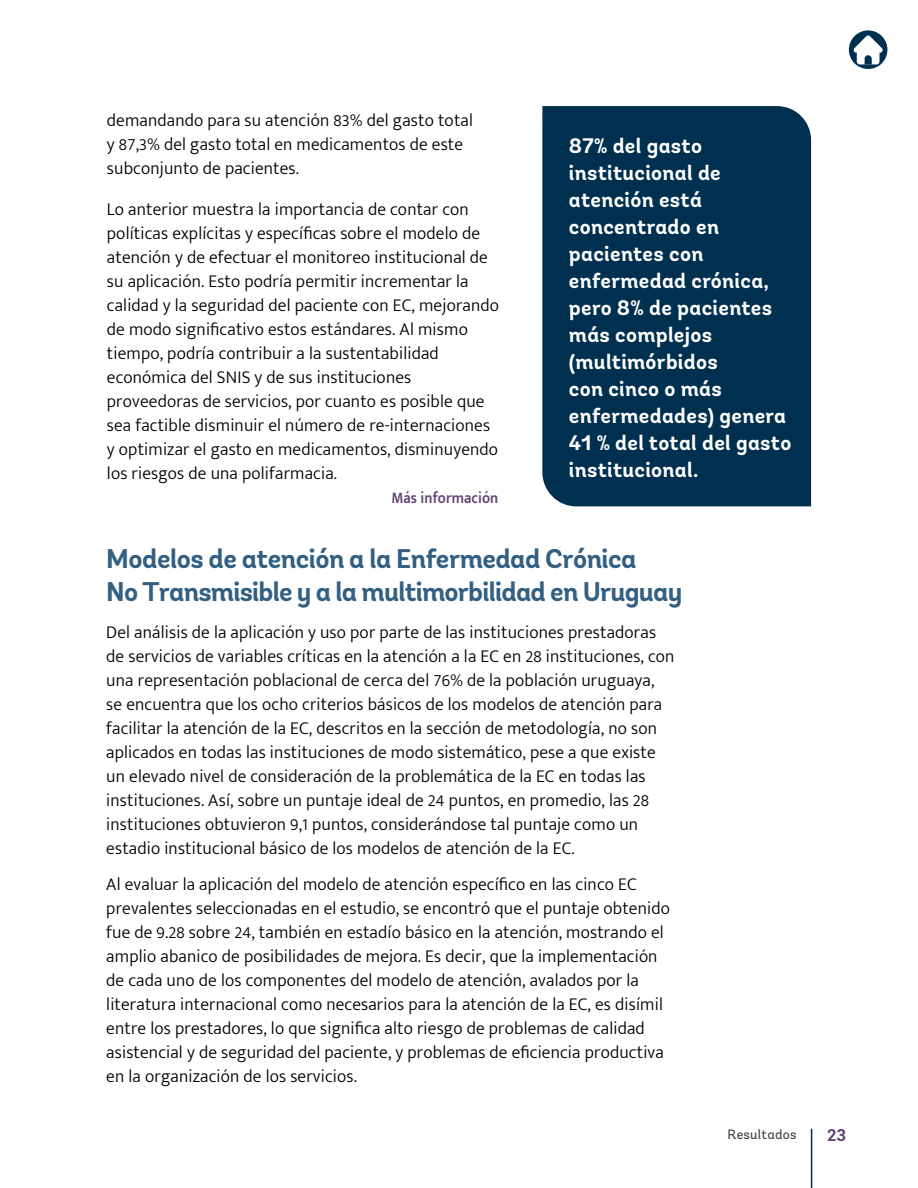
<style>
.page{position:relative;width:918px;height:1188px;background:#fff}
.page>*{position:absolute;margin:0;border:0;box-sizing:border-box;transform-origin:0 0}
.t1{font:700 27px/32.4px "Andes";letter-spacing:-.03em;color:#336082}
.t2{font:700 21px/27px "Andes";letter-spacing:.015em;color:#fff}
.t3{font:300 18px/24px "Mukta Mahee";letter-spacing:.01em;color:#000}
.t4{font:600 16.5px "Mukta Mahee";letter-spacing:.005em;color:#614272;scale:.88 1}
.t5{font:700 16.5px "Roboto";color:#614272}
.t6{font:13.5px "Andes";letter-spacing:.02em;color:#3c3c3b}
</style>
<div class="page">
<hr style="left:811px;top:1129px;width:1px;height:59px;background:#003050">
<div style="left:542px;top:106px;width:269px;height:400px;background:#003050"></div>
<div style="left:849px;top:30px;width:38px;height:39px;background:#003050;border-radius:50%"></div>
<svg style="left:854px;top:36px;width:29px;height:29px"></svg>
<p class="t3" style="left:107px;top:108px;width:368px">demandando para su atención 83% del gasto total y 87,3% del gasto total en medicamentos de este subconjunto de pacientes.</p>
<p class="t3" style="left:107px;top:197px;width:394px">Lo anterior muestra la importancia de contar con políticas explícitas y específicas sobre el modelo de atención y de efectuar el monitoreo institucional de su aplicación. Esto podría permitir incrementar la calidad y la seguridad del paciente con EC, mejorando de modo significativo estos estándares. Al mismo tiempo, podría contribuir a la sustentabilidad económica del SNIS y de sus instituciones proveedoras de servicios, por cuanto es posible que sea factible disminuir el número de re-internaciones y optimizar el gasto en medicamentos, disminuyendo los riesgos de una polifarmacia.</p>
<p class="t4" style="left:392px;top:487px;width:123px">Más información</p>
<p class="t2" style="left:569px;top:133px;width:224px">87% del gasto institucional de atención está concentrado en pacientes con enfermedad crónica, pero 8% de pacientes más complejos (multimórbidos<br>con cinco o más enfermedades) genera<br>41 % del total del gasto institucional.</p>
<h1 class="t1" style="left:106px;top:544px;width:578px">Modelos de atención a la Enfermedad Crónica<br>No Transmisible y a la multimorbilidad en Uruguay</h1>
<p class="t3" style="left:106px;top:619px;width:570px">Del análisis de la aplicación y uso por parte de las instituciones prestadoras de servicios de variables críticas en la atención a la EC en 28 instituciones, con una representación poblacional de cerca del 76% de la población uruguaya, se encuentra que los ocho criterios básicos de los modelos de atención para facilitar la atención de la EC, descritos en la sección de metodología, no son aplicados en todas las instituciones de modo sistemático, pese a que existe un elevado nivel de consideración de la problemática de la EC en todas las instituciones. Así, sobre un puntaje ideal de 24 puntos, en promedio, las 28 instituciones obtuvieron 9,1 puntos, considerándose tal puntaje como un estadio institucional básico de los modelos de atención de la EC.</p>
<p class="t3" style="left:106px;top:872px;width:565px">Al evaluar la aplicación del modelo de atención específico en las cinco EC prevalentes seleccionadas en el estudio, se encontró que el puntaje obtenido fue de 9.28 sobre 24, también en estadío básico en la atención, mostrando el amplio abanico de posibilidades de mejora. Es decir, que la implementación de cada uno de los componentes del modelo de atención, avalados por la literatura internacional como necesarios para la atención de la EC, es disímil entre los prestadores, lo que significa alto riesgo de problemas de calidad asistencial y de seguridad del paciente, y problemas de eficiencia productiva en la organización de los servicios.</p>
<p class="t6" style="left:728px;top:1126px;width:71px">Resultados</p>
<p class="t5" style="left:827px;top:1123px;width:20px">23</p>
</div>
